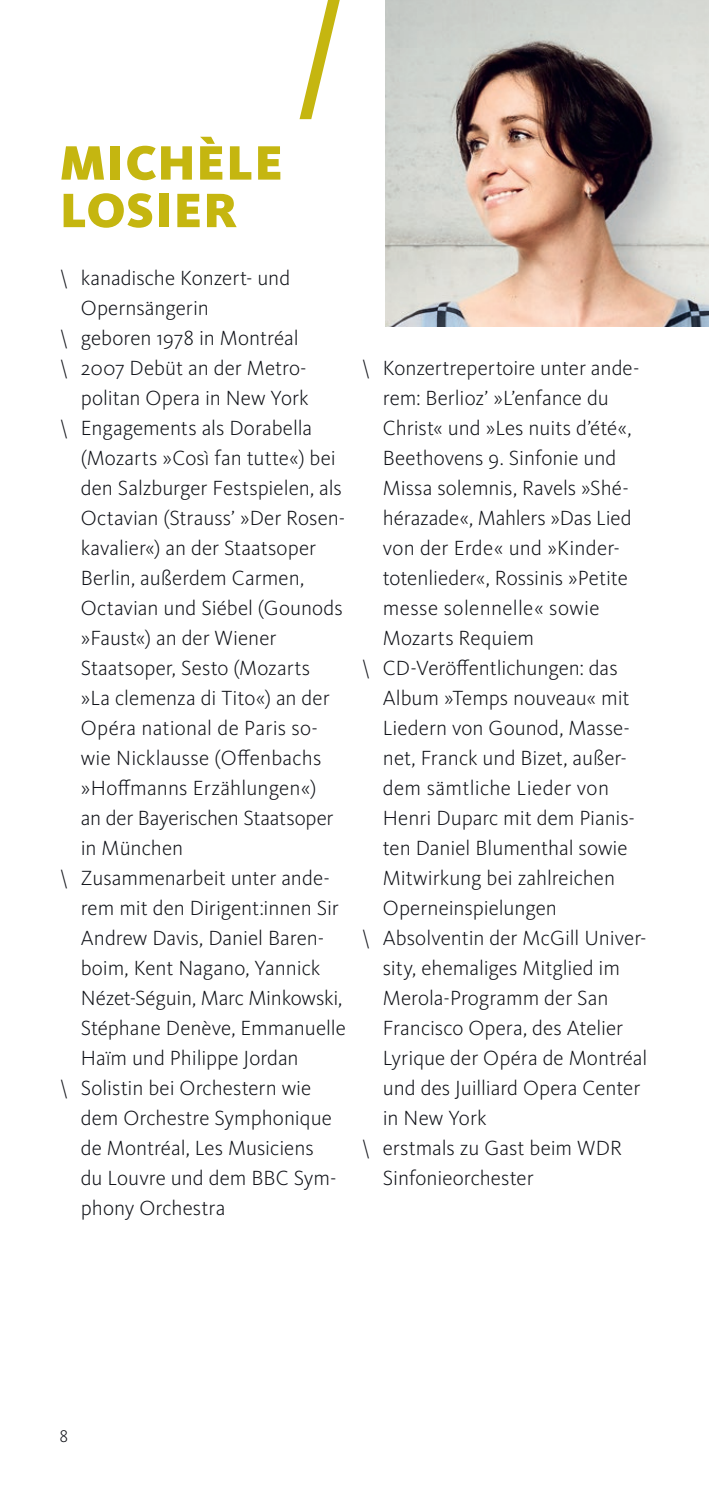
<style>
.page{position:relative;width:709px;height:1489px;background:#fff}
.page>*{position:absolute;margin:0;border:0;box-sizing:border-box;transform-origin:0 0}
.t1{font:900 50px/47.5px "WDR Sans";letter-spacing:.02em;color:#c5b610}
.t2{font:300 21.25px "WDR Sans";color:#101218}
.t3{font:300 21.25px "WDR Sans";letter-spacing:.02em;color:#101218}
.t4{font:300 17.5px "WDR Sans";color:#101218}
</style>
<div class="page">
<svg style="left:299px;top:0;width:41px;height:119px"></svg>
<img style="left:386px;top:0;width:323px;height:326px">
<h1 class="t1" style="left:60px;top:139px;width:225px">MICHÈLE<br>LOSIER</h1>
<p class="t2" style="left:60px;top:265px;width:232px">\ kanadische Konzert- und</p>
<p class="t2" style="left:81px;top:295px;width:130px">Opernsängerin</p>
<p class="t2" style="left:60px;top:325px;width:240px">\ geboren 1978 in Montréal</p>
<p class="t2" style="left:60px;top:355px;width:249px">\ 2007 Debüt an der Metro-</p>
<p class="t2" style="left:81px;top:385px;width:229px">politan Opera in New York</p>
<p class="t2" style="left:60px;top:415px;width:254px">\ Engagements als Dorabella</p>
<p class="t2" style="left:81px;top:445px;width:256px">(Mozarts »Così fan tutte«) bei</p>
<p class="t2" style="left:81px;top:475px;width:263px">den Salzburger Festspielen, als</p>
<p class="t2" style="left:81px;top:505px;width:266px">Octavian (Strauss’ »Der Rosen-</p>
<p class="t2" style="left:81px;top:535px;width:237px">kavalier«) an der Staatsoper</p>
<p class="t2" style="left:81px;top:565px;width:225px">Berlin, außerdem Carmen,</p>
<p class="t2" style="left:81px;top:595px;width:263px">Octavian und Siébel (Gounods</p>
<p class="t2" style="left:81px;top:625px;width:197px">»Faust«) an der Wiener</p>
<p class="t2" style="left:81px;top:655px;width:231px">Staatsoper, Sesto (Mozarts</p>
<p class="t2" style="left:81px;top:685px;width:250px">»La clemenza di Tito«) an der</p>
<p class="t2" style="left:81px;top:715px;width:239px">Opéra national de Paris so-</p>
<p class="t2" style="left:81px;top:745px;width:242px">wie Nicklausse (Offenbachs</p>
<p class="t2" style="left:81px;top:775px;width:237px">»Hoffmanns Erzählungen«)</p>
<p class="t2" style="left:81px;top:805px;width:254px">an der Bayerischen Staatsoper</p>
<p class="t2" style="left:81px;top:835px;width:104px">in München</p>
<p class="t2" style="left:60px;top:865px;width:272px">\ Zusammenarbeit unter ande-</p>
<p class="t2" style="left:81px;top:895px;width:259px">rem mit den Dirigent:innen Sir</p>
<p class="t2" style="left:81px;top:925px;width:245px">Andrew Davis, Daniel Baren-</p>
<p class="t2" style="left:81px;top:955px;width:241px">boim, Kent Nagano, Yannick</p>
<p class="t2" style="left:81px;top:985px;width:263px">Nézet-Séguin, Marc Minkowski,</p>
<p class="t2" style="left:81px;top:1015px;width:267px">Stéphane Denève, Emmanuelle</p>
<p class="t2" style="left:81px;top:1045px;width:219px">Haïm und Philippe Jordan</p>
<p class="t2" style="left:60px;top:1075px;width:253px">\ Solistin bei Orchestern wie</p>
<p class="t2" style="left:81px;top:1105px;width:253px">dem Orchestre Symphonique</p>
<p class="t2" style="left:81px;top:1135px;width:234px">de Montréal, Les Musiciens</p>
<p class="t2" style="left:81px;top:1165px;width:257px">du Louvre und dem BBC Sym-</p>
<p class="t2" style="left:81px;top:1195px;width:146px">phony Orchestra</p>
<p class="t2" style="left:361px;top:355px;width:279px">\ Konzertrepertoire unter ande-</p>
<p class="t2" style="left:383px;top:385px;width:227px">rem: Berlioz’ »L’enfance du</p>
<p class="t2" style="left:383px;top:415px;width:250px">Christ« und »Les nuits d’été«,</p>
<p class="t2" style="left:383px;top:445px;width:235px">Beethovens 9. Sinfonie und</p>
<p class="t2" style="left:383px;top:475px;width:247px">Missa solemnis, Ravels »Shé-</p>
<p class="t2" style="left:383px;top:505px;width:250px">hérazade«, Mahlers »Das Lied</p>
<p class="t2" style="left:383px;top:535px;width:238px">von der Erde« und »Kinder-</p>
<p class="t2" style="left:383px;top:565px;width:246px">totenlieder«, Rossinis »Petite</p>
<p class="t3" style="left:383px;top:595px;width:218px">messe solennelle« sowie</p>
<p class="t2" style="left:383px;top:625px;width:153px">Mozarts Requiem</p>
<p class="t2" style="left:361px;top:655px;width:257px">\ CD-Veröffentlichungen: das</p>
<p class="t2" style="left:383px;top:685px;width:248px">Album »Temps nouveau« mit</p>
<p class="t2" style="left:383px;top:715px;width:249px">Liedern von Gounod, Masse-</p>
<p class="t2" style="left:383px;top:745px;width:245px">net, Franck und Bizet, außer-</p>
<p class="t2" style="left:383px;top:775px;width:228px">dem sämtliche Lieder von</p>
<p class="t2" style="left:383px;top:805px;width:254px">Henri Duparc mit dem Pianis-</p>
<p class="t2" style="left:383px;top:835px;width:246px">ten Daniel Blumenthal sowie</p>
<p class="t2" style="left:383px;top:865px;width:234px">Mitwirkung bei zahlreichen</p>
<p class="t2" style="left:383px;top:895px;width:176px">Operneinspielungen</p>
<p class="t2" style="left:361px;top:925px;width:286px">\ Absolventin der McGill Univer-</p>
<p class="t2" style="left:383px;top:955px;width:239px">sity, ehemaliges Mitglied im</p>
<p class="t2" style="left:383px;top:985px;width:227px">Merola-Programm der San</p>
<p class="t2" style="left:383px;top:1015px;width:242px">Francisco Opera, des Atelier</p>
<p class="t2" style="left:383px;top:1045px;width:266px">Lyrique der Opéra de Montréal</p>
<p class="t2" style="left:383px;top:1075px;width:259px">und des Juilliard Opera Center</p>
<p class="t2" style="left:383px;top:1105px;width:105px">in New York</p>
<p class="t2" style="left:361px;top:1135px;width:262px">\ erstmals zu Gast beim WDR</p>
<p class="t2" style="left:383px;top:1165px;width:152px">Sinfonieorchester</p>
<p class="t4" style="left:60px;top:1425px;width:10px">8</p>
</div>
